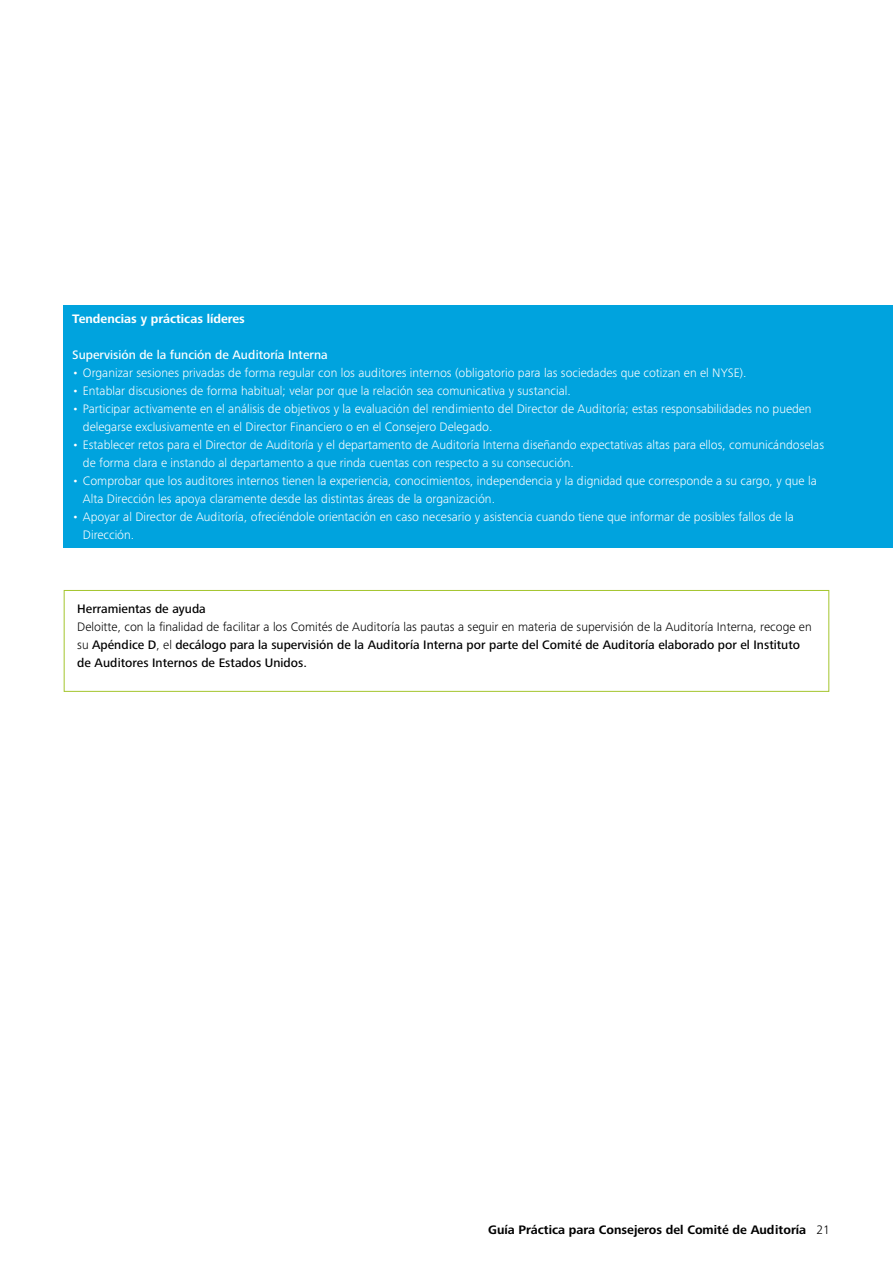
<style>
.page{position:relative;width:893px;height:1263px;background:#fff}
.page>*{position:absolute;margin:0;border:0;box-sizing:border-box;transform-origin:0 0}
.t1{font:300 12.75px/18px "Frutiger Next Pro";color:#fff}
.t2{font:500 12.75px/18px "Frutiger Next Pro";color:#000}
.t3{font:700 12.75px "Frutiger Next Pro";color:#000}
.t4{font:500 12.75px "Frutiger Next Pro";color:#fff}
.t5{font:700 12.75px "Frutiger Next Pro";color:#fff}
.s1{font-weight:300}
</style>
<div class="page">
<div style="left:64px;top:590px;width:765px;height:102px;border:1px solid #a4c52d"></div>
<div style="left:64px;top:305px;width:829px;height:242px;background:#00a3de"></div>
<p class="t5" style="left:72px;top:311px;width:174px">Tendencias y prácticas líderes</p>
<p class="t4" style="left:72px;top:347px;width:257px">Supervisión de la función de Auditoría Interna</p>
<p class="t1" style="left:72px;top:364px;width:676px">• Organizar sesiones privadas de forma regular con los auditores internos (obligatorio para las sociedades que cotizan en el NYSE).</p>
<p class="t1" style="left:72px;top:382px;width:500px">• Entablar discusiones de forma habitual; velar por que la relación sea comunicativa y sustancial.</p>
<p class="t1" style="left:83px;top:400px;width:730px;text-indent:-11px">• Participar activamente en el análisis de objetivos y la evaluación del rendimiento del Director de Auditoría; estas responsabilidades no pueden delegarse exclusivamente en el Director Financiero o en el Consejero Delegado.</p>
<p class="t1" style="left:83px;top:436px;width:743px;text-indent:-11px">• Establecer retos para el Director de Auditoría y el departamento de Auditoría Interna diseñando expectativas altas para ellos, comunicándoselas de forma clara e instando al departamento a que rinda cuentas con respecto a su consecución.</p>
<p class="t1" style="left:83px;top:472px;width:735px;text-indent:-11px">• Comprobar que los auditores internos tienen la experiencia, conocimientos, independencia y la dignidad que corresponde a su cargo, y que la<br>Alta Dirección les apoya claramente desde las distintas áreas de la organización.</p>
<p class="t1" style="left:83px;top:508px;width:712px;text-indent:-11px">• Apoyar al Director de Auditoría, ofreciéndole orientación en caso necesario y asistencia cuando tiene que informar de posibles fallos de la<br>Dirección.</p>
<p class="t2" style="left:77px;top:599px;width:130px">Herramientas de ayuda</p>
<p class="t2" style="left:77px;top:617px;width:736px"><span class="s1">Deloitte, con la finalidad de facilitar a los Comités de Auditoría las pautas a seguir en materia de supervisión de la Auditoría Interna, recoge en su</span> Apéndice D<span class="s1">, el</span> decálogo para la supervisión de la Auditoría Interna por parte del Comité de Auditoría elaborado por el Instituto de Auditores Internos de Estados Unidos.</p>
<p class="t3" style="left:488px;top:1222px;width:343px">Guía Práctica para Consejeros del Comité de Auditoría <span class="s1">21</span></p>
</div>
